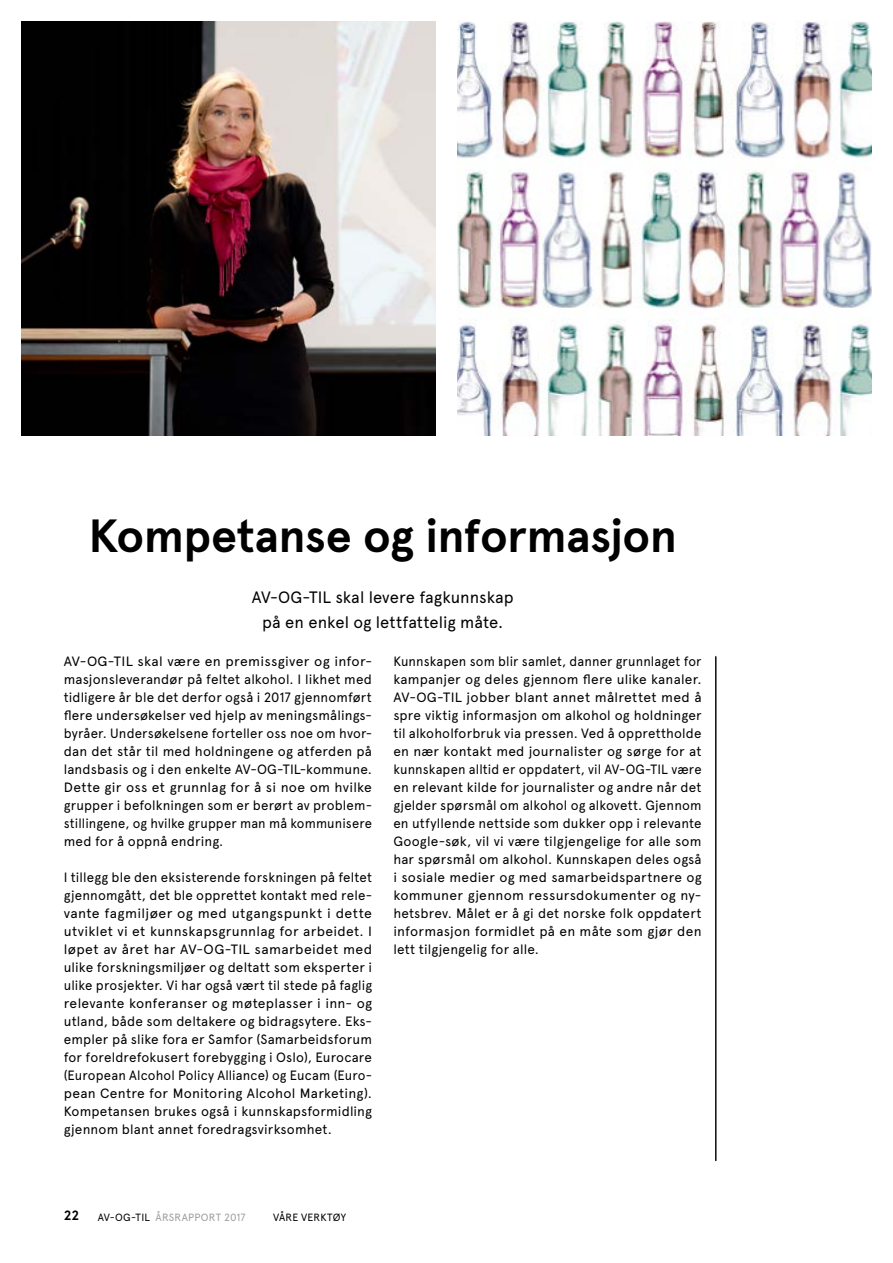
<style>
.page{position:relative;width:893px;height:1263px;background:#fff}
.page>*{position:absolute;margin:0;border:0;box-sizing:border-box;transform-origin:0 0}
.t1{font:700 46.5px "Apercu Pro";letter-spacing:-.01em;color:#000}
.t2{font:16.5px/25.5px "Apercu Pro";color:#000;text-align:center}
.t3{font:13.5px/18px "Apercu Pro";letter-spacing:.01em;color:#000}
.t4{font:13.5px/18px "Apercu Pro";letter-spacing:.01em;color:#000;text-align:justify;scale:.96 1}
.t5{font:700 13.5px "Apercu Pro";color:#000}
.t6{font:10.5px "Apercu Pro";letter-spacing:.02em;color:#9d9d9c}
.t7{font:10.5px "Apercu Pro";letter-spacing:.01em;color:#000}
.s1{color:#000}
</style>
<div class="page">
<hr style="left:715px;top:656px;width:1px;height:505px;background:#000">
<img style="left:21px;top:21px;width:414px;height:414px">
<img style="left:457px;top:21px;width:415px;height:414px">
<h1 class="t1" style="left:88px;top:500px;width:590px">Kompetanse og informasjon</h1>
<p class="t2" style="left:252px;top:583px;width:263px">AV-OG-TIL skal levere fagkunnskap på en enkel og lettfattelig måte.</p>
<p class="t3" style="left:64px;top:651px;width:310px">AV-OG-TIL skal være en premissgiver og infor&shy;masjonsleverandør på feltet alkohol. I likhet med tidligere år ble det derfor også i 2017 gjennomført flere undersøkelser ved hjelp av meningsmålings‑ byråer. Undersøkelsene forteller oss noe om hvor‑ dan det står til med holdningene og atferden på landsbasis og i den enkelte AV-OG-TIL-kommune.<br>Dette gir oss et grunnlag for å si noe om hvilke grupper i befolkningen som er berørt av problem‑ stillingene, og hvilke grupper man må kommunisere med for å oppnå endring.</p>
<p class="t3" style="left:64px;top:867px;width:310px">I tillegg ble den eksisterende forskningen på feltet gjennomgått, det ble opprettet kontakt med rele&shy;vante fagmiljøer og med utgangspunkt i dette utviklet vi et kunnskapsgrunnlag for arbeidet. I løpet av året har AV-OG-TIL samarbeidet med ulike forskningsmiljøer og deltatt som eksperter i ulike prosjekter. Vi har også vært til stede på faglig relevante konferanser og møteplasser i inn- og utland, både som deltakere og bidragsytere. Eks&shy;empler på slike fora er Samfor (Samarbeidsforum for foreldrefokusert forebygging i Oslo), Eurocare (European Alcohol Policy Alliance) og Eucam (Euro&shy;pean Centre for Monitoring Alcohol Marketing).<br>Kompetansen brukes også i kunnskapsformidling gjennom blant annet foredragsvirksomhet.</p>
<p class="t4" style="left:393px;top:651px;width:323px">Kunnskapen som blir samlet, danner grunnlaget for kampanjer og deles gjennom flere ulike kanaler.<br>AV-OG-TIL jobber blant annet målrettet med å spre viktig informasjon om alkohol og holdninger til alkoholforbruk via pressen. Ved å opprettholde en nær kontakt med journalister og sørge for at kunnskapen alltid er oppdatert, vil AV-OG-TIL være en relevant kilde for journalister og andre når det gjelder spørsmål om alkohol og alkovett. Gjennom en utfyllende nettside som dukker opp i relevante Google-søk, vil vi være tilgjengelige for alle som har spørsmål om alkohol. Kunnskapen deles også i sosiale medier og med samarbeidspartnere og kommuner gjennom ressursdokumenter og ny‑ hetsbrev. Målet er å gi det norske folk oppdatert informasjon formidlet på en måte som gjør den lett tilgjengelig for alle.</p>
<p class="t5" style="left:64px;top:1205px;width:17px">22</p>
<p class="t6" style="left:98px;top:1209px;width:149px"><span class="s1">AV-OG-TIL</span> ÅRSRAPPORT 2017</p>
<p class="t7" style="left:273px;top:1209px;width:75px">VÅRE VERKTØY</p>
</div>
